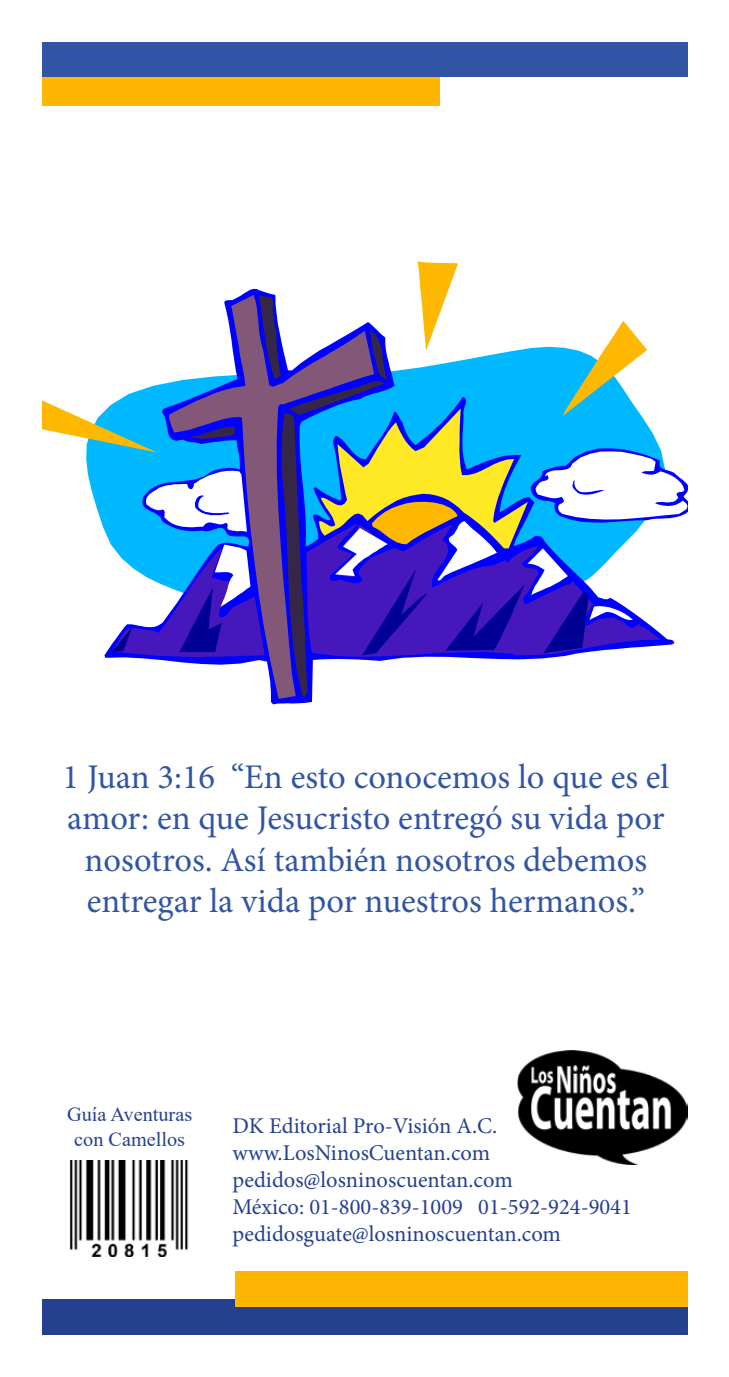
<style>
.page{position:relative;width:729px;height:1377px;background:#fff}
.page>*{position:absolute;margin:0;border:0;box-sizing:border-box;transform-origin:0 0}
.t1{font:34.65px/41.6px "Minion Pro";color:#3155a4;text-align:center}
.t2{font:22.5px/27px "Minion Pro";color:#25408f}
.t3{font:20.25px/24.3px "Times New Roman";color:#25408f;text-align:center}
</style>
<div class="page">
<div style="left:30px;top:1299px;width:679px;height:35px;background:#25408f"></div>
<div style="left:235px;top:1271px;width:474px;height:35px;background:#ffb602"></div>
<img style="left:518px;top:1050px;width:170px;height:114px">
<img style="left:69px;top:1160px;width:120px;height:97px">
<div style="left:36px;top:66px;width:404px;height:39px;background:#ffb602"></div>
<div style="left:35px;top:42px;width:694px;height:34px;background:#3155a4"></div>
<svg style="left:42px;top:261px;width:646px;height:436px"></svg>
<div style="left:1px;top:1px;width:40px;height:1376px;background:#fff"></div>
<div style="left:688px;top:1px;width:41px;height:1376px;background:#fff"></div>
<h1 class="t1" style="left:63px;top:756px;width:608px">1 Juan 3:16 “En esto conocemos lo que es el amor: en que Jesucristo entregó su vida por nosotros. Así también nosotros debemos entregar la vida por nuestros hermanos.”</h1>
<p class="t3" style="left:67px;top:1102px;width:127px">Guía Aventuras con Camellos</p>
<p class="t2" style="left:232px;top:1112px;width:401px">DK Editorial Pro-Visión A.C. www.LosNinosCuentan.com pedidos@losninoscuentan.com<br>México: 01-800-839-1009 01-592-924-9041 pedidosguate@losninoscuentan.com</p>
</div>
